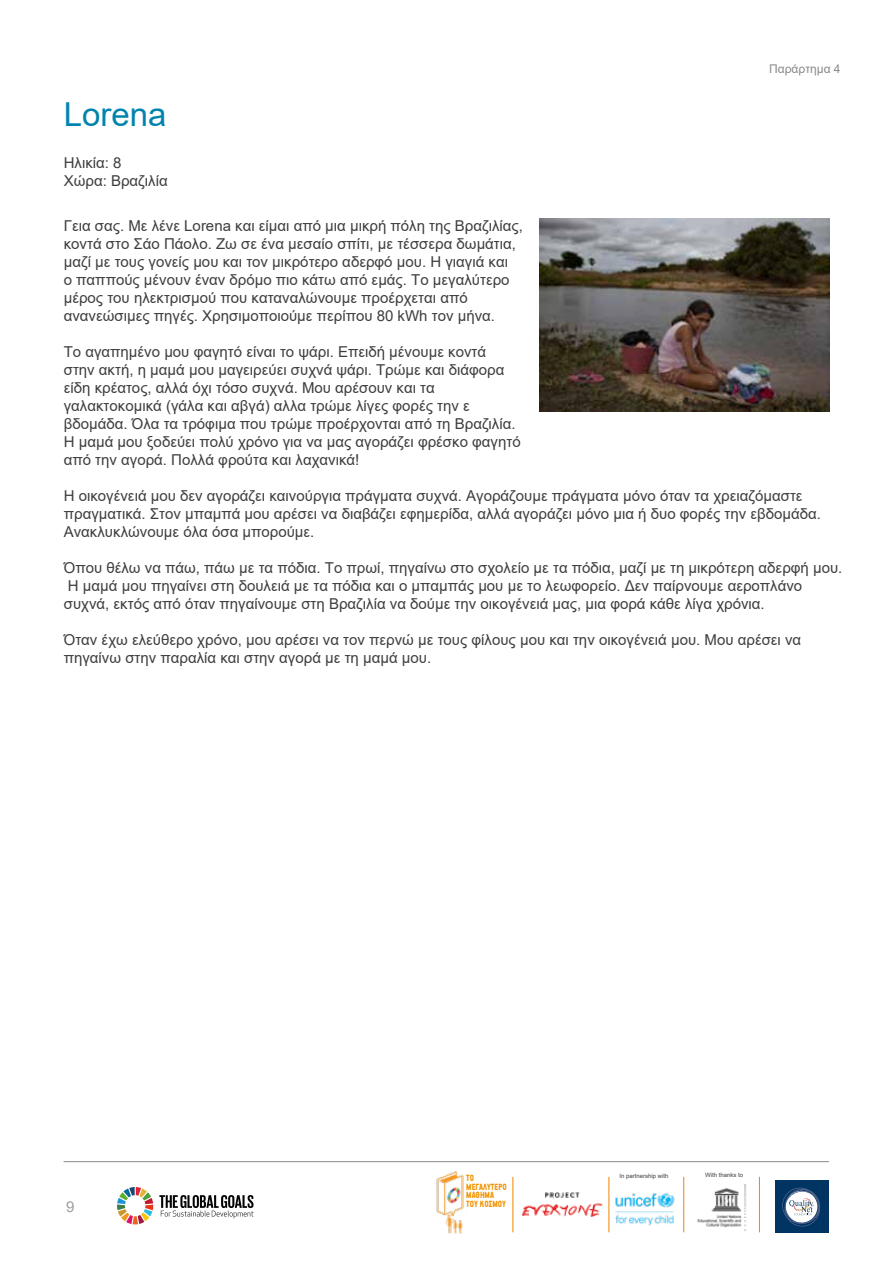
<style>
.page{position:relative;width:893px;height:1263px;background:#fff}
.page>*{position:absolute;margin:0;border:0;box-sizing:border-box;transform-origin:0 0}
.t1{font:33px "Arial";color:#0084ad}
.t2{font:15px/18px "Arial";color:#3e3d40}
.t3{font:15px "Arial";color:#9d9d9b}
.t4{font:12px "Arial";color:#8a8a8d}
.t5{font:900 10.05px/8.6px "PF Handbook Pro";color:#f19300;scale:.77 1}
.t6{font:6px "Arial";color:#413e3c}
</style>
<div class="page">
<hr style="left:64px;top:1161px;width:765px;height:1px;background:#8a8a8d">
<svg style="left:117px;top:1187px;width:36px;height:37px"></svg>
<svg style="left:159px;top:1195px;width:95px;height:23px"></svg>
<div style="left:775px;top:1180px;width:53px;height:52px;background:#003462"></div>
<svg style="left:782px;top:1188px;width:38px;height:38px"></svg>
<hr style="left:513px;top:1177px;width:1px;height:55px;background:#f08600">
<hr style="left:609px;top:1177px;width:1px;height:55px;background:#f08600">
<hr style="left:683px;top:1177px;width:1px;height:55px;background:#f08600">
<hr style="left:759px;top:1177px;width:1px;height:55px;background:#f08600">
<img style="left:697px;top:1184px;width:50px;height:47px">
<img style="left:608px;top:1187px;width:67px;height:44px">
<img style="left:436px;top:1171px;width:28px;height:63px">
<img style="left:521px;top:1192px;width:82px;height:25px">
<img style="left:540px;top:219px;width:289px;height:192px">
<p class="t4" style="left:769px;top:60px;width:73px">Παράρτημα 4</p>
<h1 class="t1" style="left:64px;top:92px;width:104px">Lorena</h1>
<p class="t2" style="left:64px;top:154px;width:105px">Ηλικία: 8<br>Χώρα: Βραζιλία</p>
<p class="t2" style="left:64px;top:217px;width:461px">Γεια σας. Με λένε Lorena και είμαι από μια μικρή πόλη της Βραζιλίας, κοντά στο Σάο Πάολο. Ζω σε ένα μεσαίο σπίτι, με τέσσερα δωμάτια, μαζί με τους γονείς μου και τον μικρότερο αδερφό μου. Η γιαγιά και<br>ο παππούς μένουν έναν δρόμο πιο κάτω από εμάς. Το μεγαλύτερο μέρος του ηλεκτρισμού που καταναλώνουμε προέρχεται από ανανεώσιμες πηγές. Χρησιμοποιούμε περίπου 80 kWh τον μήνα.</p>
<p class="t2" style="left:64px;top:343px;width:458px">Το αγαπημένο μου φαγητό είναι το ψάρι. Επειδή μένουμε κοντά στην ακτή, η μαμά μου μαγειρεύει συχνά ψάρι. Τρώμε και διάφορα είδη κρέατος, αλλά όχι τόσο συχνά. Μου αρέσουν και τα γαλακτοκομικά (γάλα και αβγά) αλλα τρώμε λίγες φορές την ε βδομάδα. Όλα τα τρόφιμα που τρώμε προέρχονται από τη Βραζιλία.<br>Η μαμά μου ξοδεύει πολύ χρόνο για να μας αγοράζει φρέσκο φαγητό από την αγορά. Πολλά φρούτα και λαχανικά!</p>
<p class="t2" style="left:64px;top:487px;width:759px">Η οικογένειά μου δεν αγοράζει καινούργια πράγματα συχνά. Αγοράζουμε πράγματα μόνο όταν τα χρειαζόμαστε πραγματικά. Στον μπαμπά μου αρέσει να διαβάζει εφημερίδα, αλλά αγοράζει μόνο μια ή δυο φορές την εβδομάδα.<br>Ανακλυκλώνουμε όλα όσα μπορούμε.</p>
<p class="t2" style="left:64px;top:559px;width:780px">Όπου θέλω να πάω, πάω με τα πόδια. Το πρωί, πηγαίνω στο σχολείο με τα πόδια, μαζί με τη μικρότερη αδερφή μου.<br>Η μαμά μου πηγαίνει στη δουλειά με τα πόδια και ο μπαμπάς μου με το λεωφορείο. Δεν παίρνουμε αεροπλάνο συχνά, εκτός από όταν πηγαίνουμε στη Βραζιλία να δούμε την οικογένειά μας, μια φορά κάθε λίγα χρόνια.</p>
<p class="t2" style="left:64px;top:631px;width:739px">Όταν έχω ελεύθερο χρόνο, μου αρέσει να τον περνώ με τους φίλους μου και την οικογένειά μου. Μου αρέσει να πηγαίνω στην παραλία και στην αγορά με τη μαμά μου.</p>
<p class="t3" style="left:66px;top:1196px;width:10px">9</p>
<p class="t5" style="left:466px;top:1174px;width:54px">ΤΟ<br>ΜΕΓΑΛΥΤΕΡΟ<br>ΜΑΘΗΜΑ<br>ΤΟΥ ΚΟΣΜΟΥ</p>
<p class="t6" style="left:619px;top:1171px;width:51px">In partnership with</p>
<p class="t6" style="left:705px;top:1171px;width:40px">With thanks to</p>
</div>
